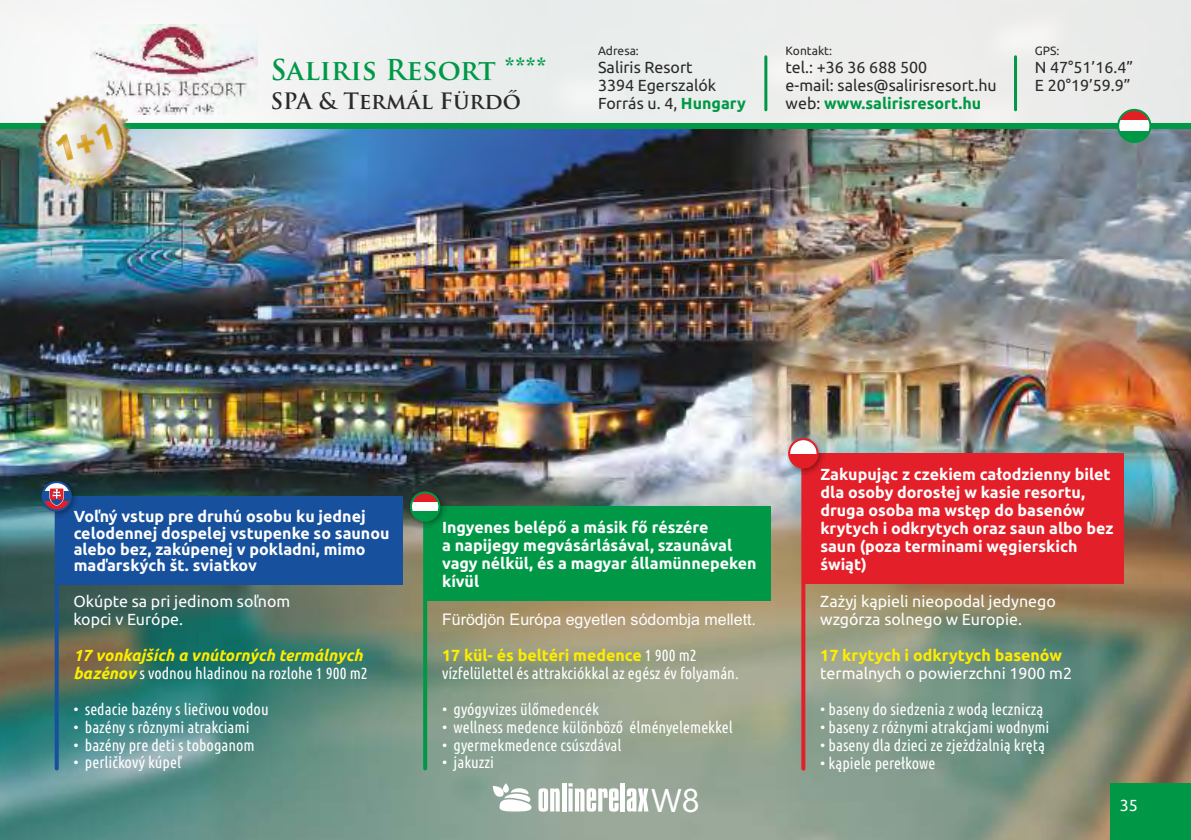
<style>
.page{position:relative;width:1191px;height:840px;background:#fff}
.page>*{position:absolute;margin:0;border:0;box-sizing:border-box;transform-origin:0 0}
.t1{font:700 28px "Trajan Pro";color:#009847}
.t2{font:700 22px "Trajan Pro";color:#2b2a29}
.t3{font:16px "Ubuntu Condensed";color:#fefefe}
.t4{font:700 16px/18px "Ubuntu";color:#fefefe}
.t5{font:16px/18px "Ubuntu";color:#2b2a29}
.t6{font:16px/18px "Ubuntu";color:#fefefe}
.t7{font:700 16px "Ubuntu";color:#ffed00}
.t8{font:16px "Arial";color:#fefefe}
.t9{font:italic 700 16px "Ubuntu";color:#ffed00}
.t10{font:12px "Ubuntu";color:#2b2a29}
.s1{font-weight:700;color:#009847}
.s2{font-family:"Ubuntu";font-weight:700;font-style:italic;color:#ffed00}
.s3{font-family:"Ubuntu Condensed";font-weight:400;color:#fefefe}
</style>
<div class="page">
<img style="left:0;top:531px;width:1191px;height:308px">
<div style="left:0;top:0;width:1191px;height:126px;background:#eceeec"></div>
<img style="left:0;top:129px;width:1191px;height:402px">
<svg style="left:55px;top:517px;width:4px;height:251px"></svg>
<div style="left:57px;top:496px;width:345px;height:88px;background:#17509c"></div>
<svg style="left:423px;top:527px;width:4px;height:241px"></svg>
<svg style="left:801px;top:474px;width:4px;height:294px"></svg>
<div style="left:803px;top:453px;width:320px;height:130px;background:#e31f29"></div>
<img style="left:788px;top:438px;width:36px;height:36px">
<div style="left:789px;top:453px;width:28px;height:14px;background:#e31e25"></div>
<svg style="left:789px;top:439px;width:28px;height:14px"></svg>
<div style="left:788px;top:438px;width:30px;height:30px;border:2px solid #e31e25;border-radius:50%"></div>
<div style="left:0;top:123px;width:1191px;height:6px;background:#009847"></div>
<img style="left:91px;top:25px;width:167px;height:90px">
<div style="left:425px;top:506px;width:345px;height:94px;background:#009847"></div>
<hr style="left:1014px;top:57px;width:3px;height:53px;background:#009847">
<hr style="left:764px;top:57px;width:3px;height:53px;background:#009847">
<svg style="left:1118px;top:110px;width:32px;height:10px"></svg>
<div style="left:1118px;top:120px;width:32px;height:11px;background:#fefefe"></div>
<svg style="left:1118px;top:131px;width:32px;height:11px"></svg>
<div style="left:1117px;top:109px;width:34px;height:34px;border:2px solid #009847;border-radius:50%"></div>
<div style="left:1110px;top:782px;width:81px;height:57px;background:#009847"></div>
<svg style="left:493px;top:784px;width:38px;height:27px"></svg>
<svg style="left:538px;top:787px;width:22px;height:24px"></svg>
<hr style="left:562px;top:782px;width:4px;height:29px;background:#fefefe">
<svg style="left:568px;top:782px;width:50px;height:29px"></svg>
<div style="left:620px;top:782px;width:5px;height:29px;background:#fefefe"></div>
<img style="left:41px;top:480px;width:37px;height:37px">
<svg style="left:43px;top:482px;width:28px;height:9px"></svg>
<div style="left:43px;top:491px;width:28px;height:10px;background:#17509c"></div>
<svg style="left:43px;top:501px;width:28px;height:9px"></svg>
<svg style="left:49px;top:485px;width:15px;height:21px"></svg>
<div style="left:42px;top:481px;width:30px;height:30px;border:2px solid #17509c;border-radius:50%"></div>
<img style="left:410px;top:491px;width:36px;height:36px">
<svg style="left:411px;top:492px;width:28px;height:9px"></svg>
<div style="left:411px;top:501px;width:28px;height:10px;background:#fefefe"></div>
<div style="left:411px;top:511px;width:28px;height:9px;background:#009847"></div>
<div style="left:410px;top:491px;width:30px;height:30px;border:2px solid #009847;border-radius:50%"></div>
<img style="left:21px;top:77px;width:129px;height:129px">
<svg style="left:56px;top:123px;width:57px;height:37px;background:#e2d4b2"></svg>
<svg style="left:627px;top:787px;width:71px;height:24px"></svg>
<h1 class="t1" style="left:270px;top:59px;width:278px">Saliris Resort ****</h1>
<h2 class="t2" style="left:270px;top:93px;width:252px">SPA &amp; Termál Fürdő</h2>
<p class="t10" style="left:598px;top:46px;width:42px">Adresa:</p>
<p class="t5" style="left:598px;top:59px;width:149px">Saliris Resort<br>3394 Egerszalók<br>Forrás u. 4, <span class="s1">Hungary</span></p>
<p class="t10" style="left:785px;top:46px;width:48px">Kontakt:</p>
<p class="t5" style="left:785px;top:59px;width:213px">tel.: +36 36 688 500<br>e-mail: sales@salirisresort.hu web: <span class="s1">www.salirisresort.hu</span></p>
<p class="t10" style="left:1034px;top:46px;width:26px">GPS:</p>
<p class="t5" style="left:1034px;top:59px;width:100px">N 47°51’16.4”<br>E 20°19’59.9”</p>
<p class="t4" style="left:74px;top:509px;width:317px;line-height:16.2px">Voľný vstup pre druhú osobu ku jednej celodennej dospelej vstupenke so saunou alebo bez, zakúpenej v pokladni, mimo maďarských št. sviatkov</p>
<p class="t6" style="left:73px;top:592px;width:218px">Okúpte sa pri jedinom soľnom kopci v Európe.</p>
<p class="t9" style="left:73px;top:648px;width:290px">17 vonkajších a vnútorných termálnych</p>
<p class="t3" style="left:73px;top:666px;width:296px"><span class="s2">bazénov</span> s vodnou hladinou na rozlohe 1 900 m2</p>
<p class="t3" style="left:73px;top:701px;width:197px">• sedacie bazény s liečivou vodou</p>
<p class="t3" style="left:73px;top:719px;width:178px">• bazény s rôznymi atrakciami</p>
<p class="t3" style="left:73px;top:737px;width:183px">• bazény pre deti s toboganom</p>
<p class="t3" style="left:73px;top:755px;width:110px">• perličkový kúpeľ</p>
<p class="t4" style="left:442px;top:518px;width:316px">Ingyenes belépő a másik fő részére<br>a napijegy megvásárlásával, szaunával vagy nélkül, és a magyar államünnepeken kívül</p>
<p class="t8" style="left:442px;top:612px;width:315px">Fürödjön Európa egyetlen sódombja mellett.</p>
<p class="t7" style="left:442px;top:648px;width:256px">17 kül- és beltéri medence <span class="s3">1 900 m2</span></p>
<p class="t3" style="left:442px;top:666px;width:298px">vízfelülettel és attrakciókkal az egész év folyamán.</p>
<p class="t3" style="left:442px;top:701px;width:158px">• gyógyvizes ülőmedencék</p>
<p class="t3" style="left:442px;top:719px;width:292px">• wellness medence különböző élményelemekkel</p>
<p class="t3" style="left:442px;top:737px;width:181px">• gyermekmedence csúszdával</p>
<p class="t3" style="left:442px;top:755px;width:54px">• jakuzzi</p>
<p class="t4" style="left:820px;top:466px;width:294px">Zakupując z czekiem całodzienny bilet dla osoby dorosłej w kasie resortu, druga osoba ma wstęp do basenów krytych i odkrytych oraz saun albo bez saun (poza terminami węgierskich świąt)</p>
<p class="t6" style="left:820px;top:593px;width:237px">Zażyj kąpieli nieopodal jedynego wzgórza solnego w Europie.</p>
<p class="t7" style="left:820px;top:648px;width:243px">17 krytych i odkrytych basenów</p>
<p class="t6" style="left:820px;top:664px;width:253px">termalnych o powierzchni 1900 m2</p>
<p class="t3" style="left:820px;top:702px;width:225px">• baseny do siedzenia z wodą leczniczą</p>
<p class="t3" style="left:820px;top:720px;width:231px">• baseny z różnymi atrakcjami wodnymi</p>
<p class="t3" style="left:820px;top:737px;width:226px">• baseny dla dzieci ze zjeżdżalnią krętą</p>
<p class="t3" style="left:820px;top:755px;width:116px">• kąpiele perełkowe</p>
<p class="t6" style="left:1119px;top:797px;width:20px">35</p>
</div>
